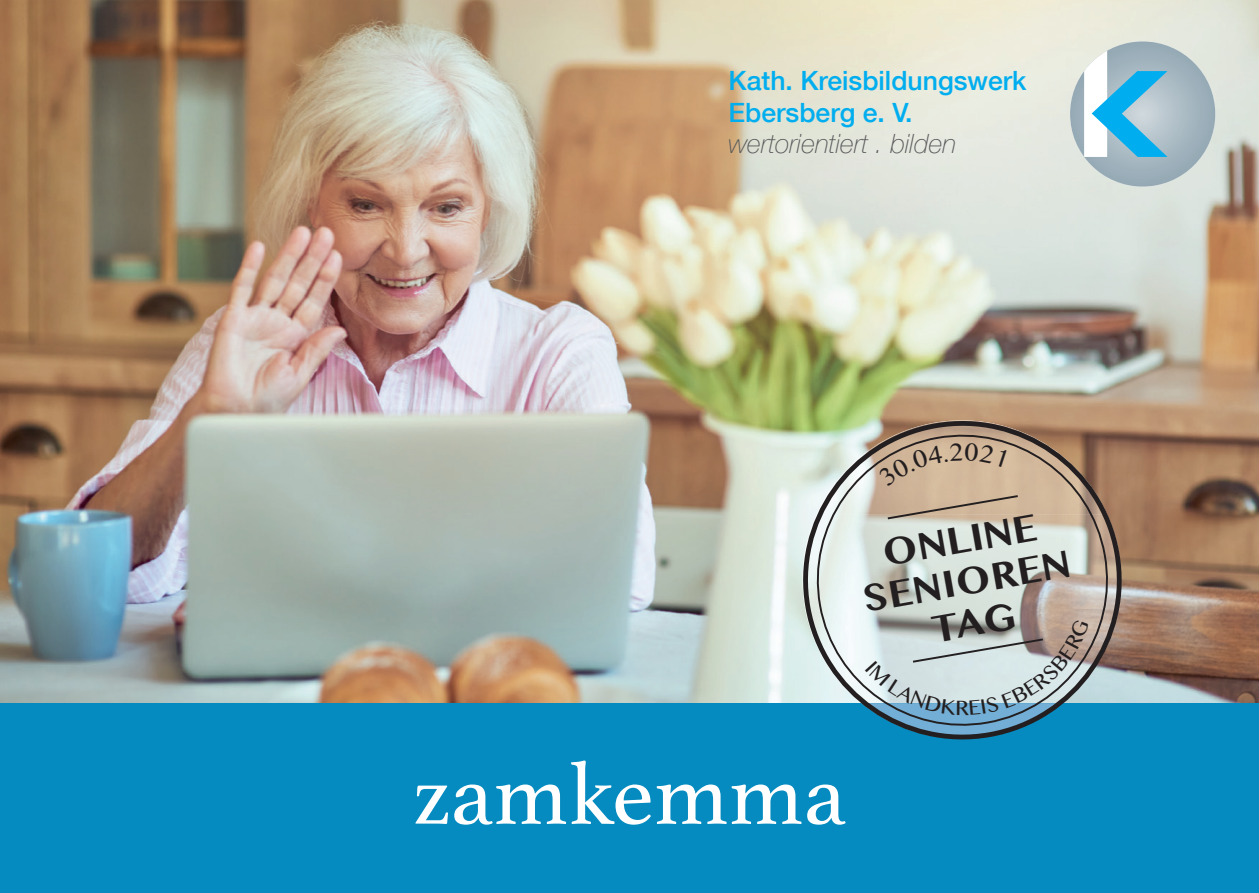
<style>
.page{position:relative;width:1259px;height:893px;background:#fff}
.page>*{position:absolute;margin:0;border:0;box-sizing:border-box;transform-origin:0 0}
.t1{font:90px "Athelas";color:#fff}
.t2{font:700 34.8px/41.7px "Bangla MN";color:#231f20;text-align:center}
.t3{font:500 26.4px/31.8px "Helvetica Neue LT Com";color:#00aeef}
.t4{font:italic 100 26.4px "Helvetica Neue LT Com";color:#57585a}
</style>
<div class="page">
<img style="left:0;top:0;width:1259px;height:703px">
<img style="left:1070px;top:41px;width:145px;height:146px">
<svg style="left:1084px;top:51px;width:83px;height:106px"></svg>
<div style="left:0;top:703px;width:1259px;height:190px;background:#058bc0"></div>
<svg style="left:793px;top:421px;width:332px;height:282px"></svg>
<svg style="left:806px;top:424px;width:312px;height:279px"></svg>
<svg style="left:885px;top:494px;width:135px;height:27px"></svg>
<svg style="left:878px;top:443px;width:128px;height:43px"></svg>
<svg style="left:861px;top:602px;width:228px;height:137px"></svg>
<p class="t3" style="left:728px;top:65px;width:299px">Kath. Kreisbildungswerk<br>Ebersberg e. V.</p>
<p class="t4" style="left:728px;top:128px;width:229px">wertorientiert . bilden</p>
<h2 class="t2" style="left:852px;top:539px;width:213px;rotate:-10deg">ONLINE<br>SENIOREN</h2>
<h1 class="t1" style="left:412px;top:722px;width:435px">zamkemma</h1>
</div>
